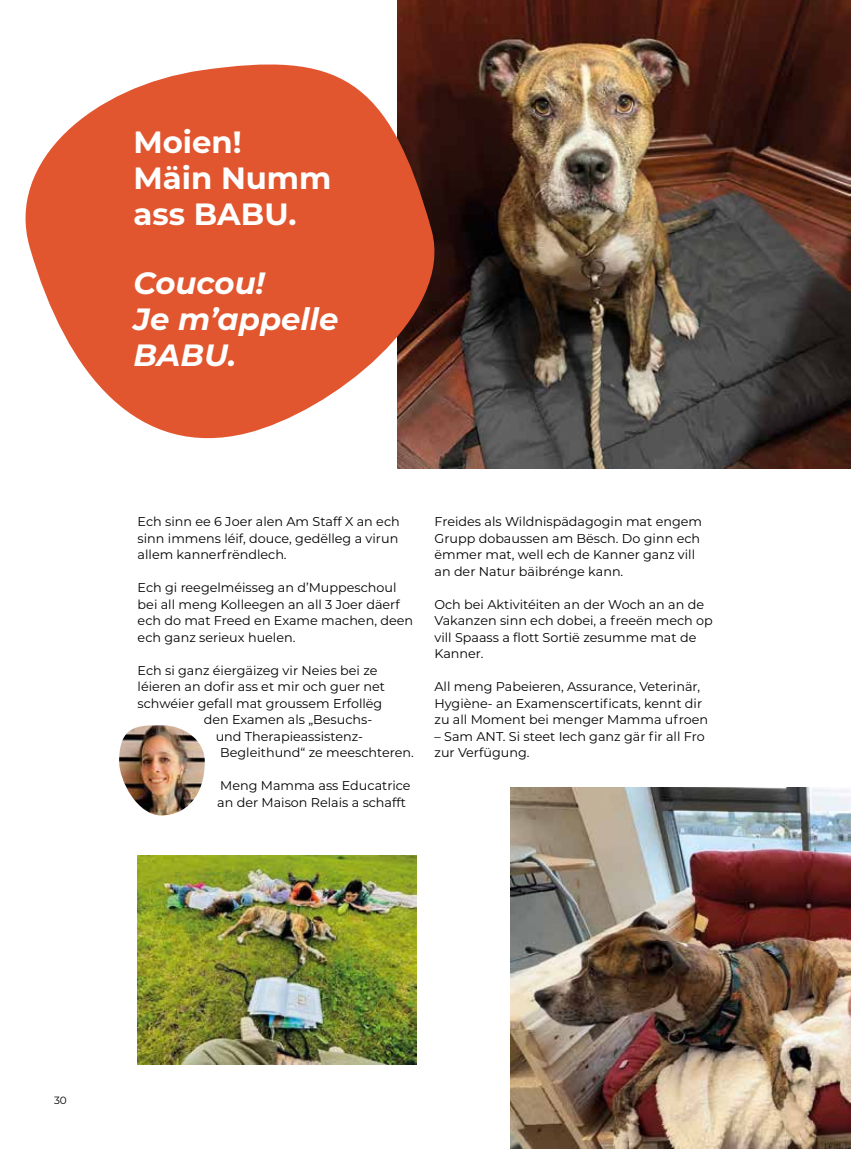
<style>
.page{position:relative;width:851px;height:1149px;background:#fff}
.page>*{position:absolute;margin:0;border:0;box-sizing:border-box;transform-origin:0 0}
.t1{font:italic 700 30.75px/35.8px "Montserrat";color:#fff}
.t2{font:700 30.75px/35.8px "Montserrat";color:#fff}
.t3{font:12.75px/16.5px "Montserrat";color:#000}
.t4{font:10.5px "Montserrat";color:#000}
</style>
<div class="page">
<img style="left:397px;top:0;width:453px;height:468px">
<svg style="left:25px;top:50px;width:430px;height:409px;fill:#e1562e"></svg>
<img style="left:510px;top:787px;width:340px;height:361px">
<img style="left:138px;top:855px;width:278px;height:209px">
<img style="left:119px;top:725px;width:86px;height:90px">
<h1 class="t2" style="left:133px;top:122px;width:199px">Moien!<br>Mäin Numm ass BABU.</h1>
<h1 class="t1" style="left:133px;top:263px;width:206px">Coucou!<br>Je m’appelle<br>BABU.</h1>
<p class="t3" style="left:138px;top:513px;width:263px;text-align:justify">Ech sinn ee 6 Joer alen Am Staff X an ech sinn immens léif, douce, gedëlleg a virun allem kannerfrëndlech.</p>
<p class="t3" style="left:138px;top:579px;width:277px">Ech gi reegelméisseg an d’Muppeschoul bei all meng Kolleegen an all 3 Joer däerf ech do mat Freed en Exame machen, deen ech ganz serieux huelen.</p>
<p class="t3" style="left:138px;top:661px;width:241px">Ech si ganz éiergäizeg vir Neies bei ze</p>
<p class="t3" style="left:138px;top:678px;width:249px">léieren an dofir ass et mir och guer net</p>
<p class="t3" style="left:138px;top:694px;width:246px">schwéier gefall mat groussem Erfollëg</p>
<p class="t3" style="left:204px;top:711px;width:170px">den Examen als „Besuchs-</p>
<p class="t3" style="left:216px;top:727px;width:149px">und Therapieassistenz-</p>
<p class="t3" style="left:220px;top:744px;width:195px">Begleithund“ ze meeschteren.</p>
<p class="t3" style="left:217px;top:777px;width:195px">Meng Mamma ass Educatrice an der Maison Relais a schafft</p>
<p class="t3" style="left:434px;top:513px;width:269px">Freides als Wildnispädagogin mat engem Grupp dobaussen am Bësch. Do ginn ech ëmmer mat, well ech de Kanner ganz vill an der Natur bäibrénge kann.</p>
<p class="t3" style="left:434px;top:595px;width:280px">Och bei Aktivitéiten an der Woch an an de<br>Vakanzen sinn ech dobei, a freeën mech op vill Spaass a flott Sortië zesumme mat de<br>Kanner.</p>
<p class="t3" style="left:434px;top:678px;width:275px">All meng Pabeieren, Assurance, Veterinär,<br>Hygiène- an Examenscertificats, kennt dir zu all Moment bei menger Mamma ufroen</p>
<p class="t3" style="left:434px;top:727px;width:272px">– Sam ANT. Si steet Iech ganz gär fir all Fro zur Verfügung.</p>
<p class="t4" style="left:54px;top:1092px;width:14px">30</p>
</div>
